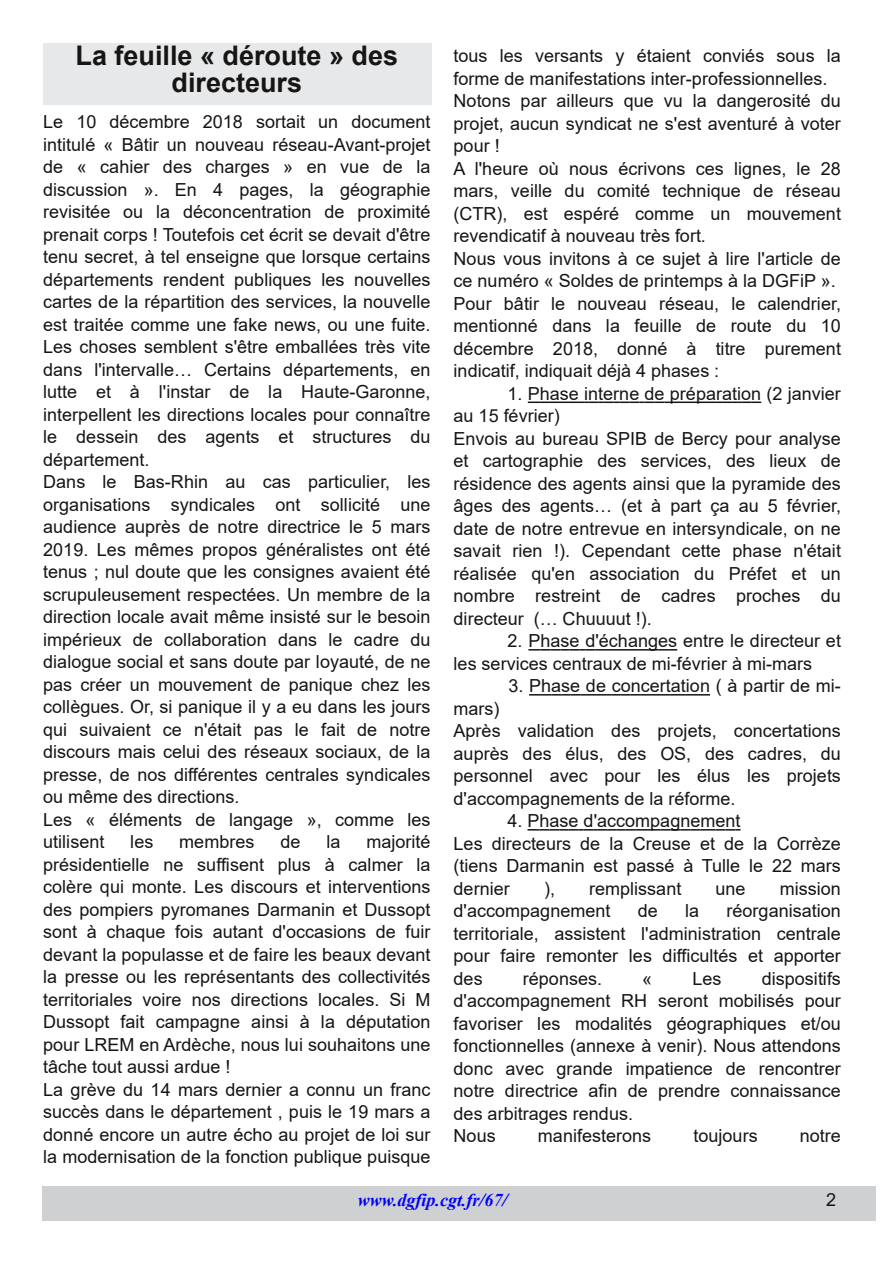
<style>
.page{position:relative;width:893px;height:1263px;background:#fff}
.page>*{position:absolute;margin:0;border:0;box-sizing:border-box;transform-origin:0 0}
.t1{font:700 27px/27px "Arial";color:#171513;text-align:center}
.t2{font:18px/22.5px "Arial";color:#171513}
.t3{font:italic 700 18px "Times New Roman";color:#00f}
</style>
<div class="page">
<div style="left:42px;top:1186px;width:834px;height:34px;background:#ced0d1"></div>
<div style="left:43px;top:43px;width:389px;height:62px;background:#e7e8e9"></div>
<svg style="left:528px;top:402px;width:233px;height:1px"></svg>
<svg style="left:528px;top:649px;width:149px;height:2px"></svg>
<svg style="left:529px;top:694px;width:181px;height:2px"></svg>
<svg style="left:528px;top:829px;width:213px;height:2px"></svg>
<h1 class="t1" style="left:76px;top:43px;width:324px">La feuille « déroute » des directeurs</h1>
<p class="t2" style="left:454px;top:45px;width:389px">tous les versants y étaient conviés sous la forme de manifestations inter-professionnelles.<br>Notons par ailleurs que vu la dangerosité du projet, aucun syndicat ne s'est aventuré à voter pour !<br>A l'heure où nous écrivons ces lignes, le 28 mars, veille du comité technique de réseau (CTR), est espéré comme un mouvement revendicatif à nouveau très fort.<br>Nous vous invitons à ce sujet à lire l'article de ce numéro « Soldes de printemps à la DGFiP ».<br>Pour bâtir le nouveau réseau, le calendrier, mentionné dans la feuille de route du 10 décembre 2018, donné à titre purement indicatif, indiquait déjà 4 phases :</p>
<p class="t2" style="left:454px;top:382px;width:389px;text-indent:54px">1. Phase interne de préparation (2 janvier au 15 février)<br>Envois au bureau SPIB de Bercy pour analyse et cartographie des services, des lieux de résidence des agents ainsi que la pyramide des âges des agents… (et à part ça au 5 février, date de notre entrevue en intersyndicale, on ne savait rien !). Cependant cette phase n'était réalisée qu'en association du Préfet et un nombre restreint de cadres proches du directeur (… Chuuuut !).</p>
<p class="t2" style="left:454px;top:630px;width:389px;text-indent:54px">2. Phase d'échanges entre le directeur et les services centraux de mi-février à mi-mars</p>
<p class="t2" style="left:508px;top:675px;width:334px">3. Phase de concertation ( à partir de mi-</p>
<p class="t2" style="left:454px;top:697px;width:389px">mars)<br>Après validation des projets, concertations auprès des élus, des OS, des cadres, du personnel avec pour les élus les projets d'accompagnements de la réforme.</p>
<p class="t2" style="left:454px;top:810px;width:389px;text-indent:54px">4. Phase d'accompagnement<br>Les directeurs de la Creuse et de la Corrèze (tiens Darmanin est passé à Tulle le 22 mars dernier</p>
<p class="t2" style="left:43px;top:111px;width:389px">Le 10 décembre 2018 sortait un document intitulé « Bâtir un nouveau réseau-Avant-projet de « cahier des charges » en vue de la discussion ». En 4 pages, la géographie revisitée ou la déconcentration de proximité prenait corps ! Toutefois cet écrit se devait d'être tenu secret, à tel enseigne que lorsque certains départements rendent publiques les nouvelles cartes de la répartition des services, la nouvelle est traitée comme une fake news, ou une fuite.<br>Les choses semblent s'être emballées très vite dans l'intervalle… Certains départements, en lutte et à l'instar de la Haute-Garonne, interpellent les directions locales pour connaître le dessein des agents et structures du département.<br>Dans le Bas-Rhin au cas particulier, les organisations syndicales ont sollicité une audience auprès de notre directrice le 5 mars 2019. Les mêmes propos généralistes ont été tenus ; nul doute que les consignes avaient été scrupuleusement respectées. Un membre de la direction locale avait même insisté sur le besoin impérieux de collaboration dans le cadre du dialogue social et sans doute par loyauté, de ne pas créer un mouvement de panique chez les collègues. Or, si panique il y a eu dans les jours qui suivaient ce n'était pas le fait de notre discours mais celui des réseaux sociaux, de la presse, de nos différentes centrales syndicales ou même des directions.<br>Les « éléments de langage », comme les utilisent</p>
<p class="t2" style="left:43px;top:831px;width:389px;text-indent:323px">majorité présidentielle ne suffisent plus à calmer la colère qui monte. Les discours et interventions des pompiers pyromanes Darmanin et Dussopt sont à chaque fois autant d'occasions de fuir devant la populasse et de faire les beaux devant la presse ou les représentants des collectivités territoriales voire nos directions locales. Si M Dussopt fait campagne ainsi à la députation pour LREM en Ardèche, nous lui souhaitons une tâche tout aussi ardue !<br>La grève du 14 mars dernier a connu un franc succès dans le département , puis le 19 mars a donné encore un autre écho au projet de loi sur la modernisation de la fonction publique puisque</p>
<p class="t2" style="left:130px;top:831px;width:25px">les</p>
<p class="t2" style="left:179px;top:831px;width:77px">membres</p>
<p class="t2" style="left:280px;top:831px;width:22px">de</p>
<p class="t2" style="left:326px;top:831px;width:16px">la</p>
<p class="t2" style="left:544px;top:877px;width:12px">),</p>
<p class="t2" style="left:589px;top:877px;width:94px">remplissant</p>
<p class="t2" style="left:715px;top:877px;width:32px">une</p>
<p class="t2" style="left:780px;top:877px;width:63px">mission</p>
<p class="t2" style="left:454px;top:900px;width:158px">d'accompagnement</p>
<p class="t2" style="left:638px;top:900px;width:22px">de</p>
<p class="t2" style="left:685px;top:900px;width:16px">la</p>
<p class="t2" style="left:454px;top:900px;width:389px;text-align:justify;text-indent:273px">réorganisation territoriale, assistent l'administration centrale pour faire remonter les difficultés et apporter des</p>
<p class="t2" style="left:454px;top:967px;width:389px;text-indent:308px">dispositifs d'accompagnement RH seront mobilisés pour favoriser les modalités géographiques et/ou fonctionnelles (annexe à venir). Nous attendons donc avec grande impatience de rencontrer notre directrice afin de prendre connaissance des arbitrages rendus.<br>Nous</p>
<p class="t2" style="left:523px;top:967px;width:81px">réponses.</p>
<p class="t2" style="left:642px;top:967px;width:12px">«</p>
<p class="t2" style="left:692px;top:967px;width:31px">Les</p>
<p class="t2" style="left:538px;top:1125px;width:115px">manifesterons</p>
<p class="t2" style="left:693px;top:1125px;width:66px">toujours</p>
<p class="t2" style="left:800px;top:1125px;width:43px">notre</p>
<p class="t3" style="left:358px;top:1189px;width:151px">www.dgfip.cgt.fr/67/</p>
<p class="t2" style="left:826px;top:1189px;width:12px">2</p>
</div>
